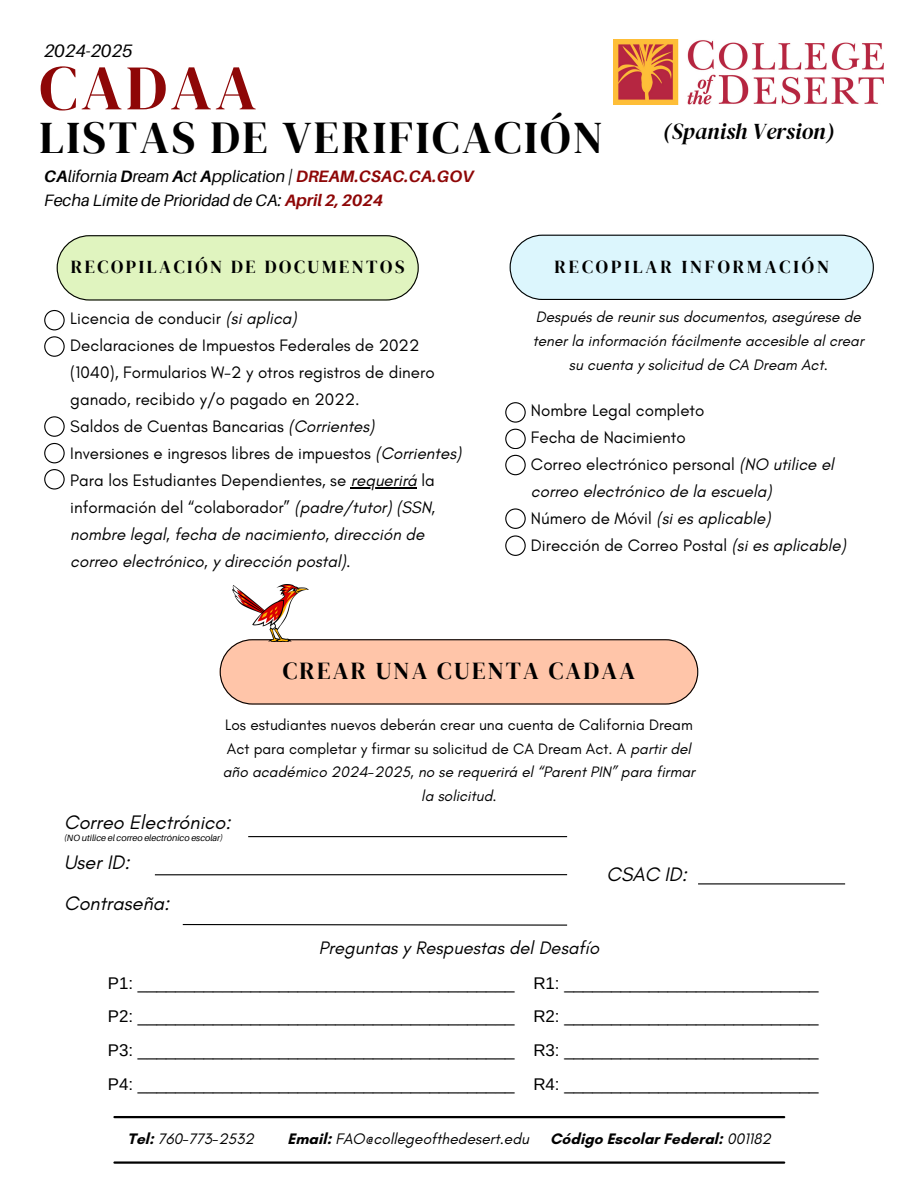
<style>
.page{position:relative;width:918px;height:1188px;background:#fff}
.page>*{position:absolute;margin:0;border:0;box-sizing:border-box;transform-origin:0 0}
.t1{font:63.45px "DM Serif Display";letter-spacing:.055em;color:#8e0707}
.t2{font:45.45px "DM Serif Display";letter-spacing:.055em;color:#000}
.t3{font:24.3px "DM Serif Display";letter-spacing:.09em;color:#000}
.t4{font:italic 22.5px "DM Serif Display";color:#000}
.t5{font:italic 19.95px "Glacial Indifference";color:#000}
.t6{font:italic 18.45px "Glacial Indifference";color:#000}
.t7{font:18.3px "DM Serif Display";letter-spacing:.14em;color:#000}
.t8{font:18.3px "DM Serif Display";letter-spacing:.16em;color:#000}
.t9{font:italic 18px "Aileron";color:#000}
.t10{font:16.95px/27px "Glacial Indifference";color:#000}
.t11{font:16.95px "Arimo";color:#000}
.t12{font:italic 16.95px/27px "Glacial Indifference";color:#000}
.t13{font:italic 16.5px "Aileron";color:#000}
.t14{font:15.45px/23.7px "Glacial Indifference";color:#000;text-align:center}
.t15{font:italic 15.45px/23.7px "Glacial Indifference";color:#000;text-align:center}
.t16{font:700 15.45px "Glacial Indifference";color:#000}
.t17{font:italic 9px "Aileron";color:#000}
.s1{font-weight:700}
.s2{font-weight:700;color:#8e0707}
.s3{font-style:italic}
.s4{font-style:normal}
.s5{font-weight:700;font-style:normal}
.s6{font-weight:400;font-style:italic}
</style>
<div class="page">
<svg style="left:57px;top:235px;width:362px;height:65px;background:#d9ecbb"></svg>
<svg style="left:220px;top:639px;width:478px;height:65px;background:#f7c1a6"></svg>
<svg style="left:510px;top:235px;width:364px;height:65px;background:#d5edf4"></svg>
<svg style="left:44px;top:310px;width:20px;height:20px"></svg>
<svg style="left:44px;top:416px;width:20px;height:21px"></svg>
<svg style="left:505px;top:402px;width:20px;height:20px"></svg>
<svg style="left:505px;top:429px;width:20px;height:20px"></svg>
<hr style="left:114px;top:1116px;width:670px;height:2px;background:#000">
<svg style="left:44px;top:469px;width:20px;height:20px"></svg>
<svg style="left:505px;top:455px;width:20px;height:20px"></svg>
<svg style="left:505px;top:508px;width:20px;height:21px"></svg>
<hr style="left:114px;top:1161px;width:670px;height:3px;background:#000">
<img style="left:233px;top:584px;width:75px;height:57px">
<img style="left:614px;top:40px;width:270px;height:65px">
<hr style="left:351px;top:487px;width:66px;height:1px;background:#000">
<hr style="left:248px;top:836px;width:319px;height:1px;background:#000">
<svg style="left:182px;top:924px;width:386px;height:2px"></svg>
<svg style="left:44px;top:336px;width:20px;height:21px"></svg>
<hr style="left:155px;top:874px;width:412px;height:1px;background:#000">
<hr style="left:698px;top:883px;width:147px;height:1px;background:#000">
<svg style="left:44px;top:443px;width:20px;height:20px"></svg>
<svg style="left:505px;top:535px;width:20px;height:21px"></svg>
<p class="t9" style="left:44px;top:39px;width:90px">2024-2025</p>
<p class="t1" style="left:39px;top:44px;width:219px">CADAA</p>
<p class="t2" style="left:39px;top:106px;width:565px">LISTAS DE VERIFICACIÓN</p>
<p class="t13" style="left:44px;top:166px;width:431px"><span class="s1">CA</span>lifornia <span class="s1">D</span>ream <span class="s1">A</span>ct <span class="s1">A</span>pplication | <span class="s2">DREAM.CSAC.CA.GOV</span></p>
<p class="t13" style="left:44px;top:190px;width:340px">Fecha Límite de Prioridad de CA: <span class="s2">April 2, 2024</span></p>
<p class="t4" style="left:663px;top:115px;width:173px">(Spanish Version)</p>
<p class="t7" style="left:71px;top:254px;width:335px">RECOPILACIÓN DE DOCUMENTOS</p>
<p class="t10" style="left:70px;top:305px;width:228px">Licencia de conducir <span class="s3">(si aplica)</span></p>
<p class="t10" style="left:70px;top:332px;width:366px">Declaraciones de Impuestos Federales de 2022 (1040), Formularios W-2 y otros registros de dinero ganado, recibido y/o pagado en 2022.</p>
<p class="t10" style="left:70px;top:413px;width:306px">Saldos de Cuentas Bancarias <span class="s3">(Corrientes)</span></p>
<p class="t10" style="left:70px;top:440px;width:393px">Inversiones e ingresos libres de impuestos <span class="s3">(Corrientes)</span></p>
<p class="t12" style="left:70px;top:467px;width:366px"><span class="s4">Para los Estudiantes Dependientes, se</span> requerirá <span class="s4">la información del “colaborador”</span> (padre/tutor) (SSN, nombre legal, fecha de nacimiento, dirección de correo electrónico, y dirección postal).</p>
<p class="t8" style="left:555px;top:254px;width:276px">RECOPILAR INFORMACIÓN</p>
<p class="t15" style="left:533px;top:305px;width:333px">Después de reunir sus documentos, asegúrese de tener la información fácilmente accesible al crear su cuenta y solicitud de CA Dream Act.</p>
<p class="t10" style="left:531px;top:397px;width:175px">Nombre Legal completo</p>
<p class="t10" style="left:531px;top:424px;width:156px">Fecha de Nacimiento</p>
<p class="t12" style="left:531px;top:451px;width:305px"><span class="s4">Correo electrónico personal</span> (NO utilice el correo electrónico de la escuela)</p>
<p class="t12" style="left:531px;top:505px;width:241px"><span class="s4">Número de Móvil</span> (si es aplicable)</p>
<p class="t10" style="left:531px;top:532px;width:316px">Dirección de Correo Postal <span class="s3">(si es aplicable)</span></p>
<p class="t3" style="left:283px;top:653px;width:354px">CREAR UNA CUENTA CADAA</p>
<p class="t14" style="left:223px;top:713px;width:474px">Los estudiantes nuevos deberán crear una cuenta de California Dream Act para completar y firmar su solicitud de CA Dream Act. A <span class="s3">partir del año académico 2024-2025, no se requerirá el “Parent PIN” para firmar la solicitud.</span></p>
<p class="t5" style="left:64px;top:810px;width:168px">Correo Electrónico:</p>
<p class="t5" style="left:64px;top:850px;width:67px">User ID:</p>
<p class="t17" style="left:64px;top:832px;width:160px">(NO utilice el correo electrónico escolar)</p>
<p class="t5" style="left:64px;top:891px;width:107px">Contraseña:</p>
<p class="t5" style="left:606px;top:862px;width:82px">CSAC ID:</p>
<p class="t6" style="left:319px;top:936px;width:282px">Preguntas y Respuestas del Desafío</p>
<p class="t11" style="left:108px;top:973px;width:712px">P1: ________________________________________ R1: ___________________________</p>
<p class="t11" style="left:108px;top:1007px;width:712px">P2: ________________________________________ R2: ___________________________</p>
<p class="t11" style="left:108px;top:1041px;width:712px">P3: ________________________________________ R3: ___________________________</p>
<p class="t11" style="left:108px;top:1075px;width:712px">P4: ________________________________________ R4: ___________________________</p>
<p class="t15" style="left:128px;top:1126px;width:128px"><span class="s5">Tel:</span> 760-773-2532</p>
<p class="t15" style="left:288px;top:1126px;width:243px"><span class="s5">Email:</span> FAO@collegeofthedesert.edu</p>
<p class="t16" style="left:550px;top:1129px;width:222px">Código Escolar Federal: <span class="s6">001182</span></p>
</div>
